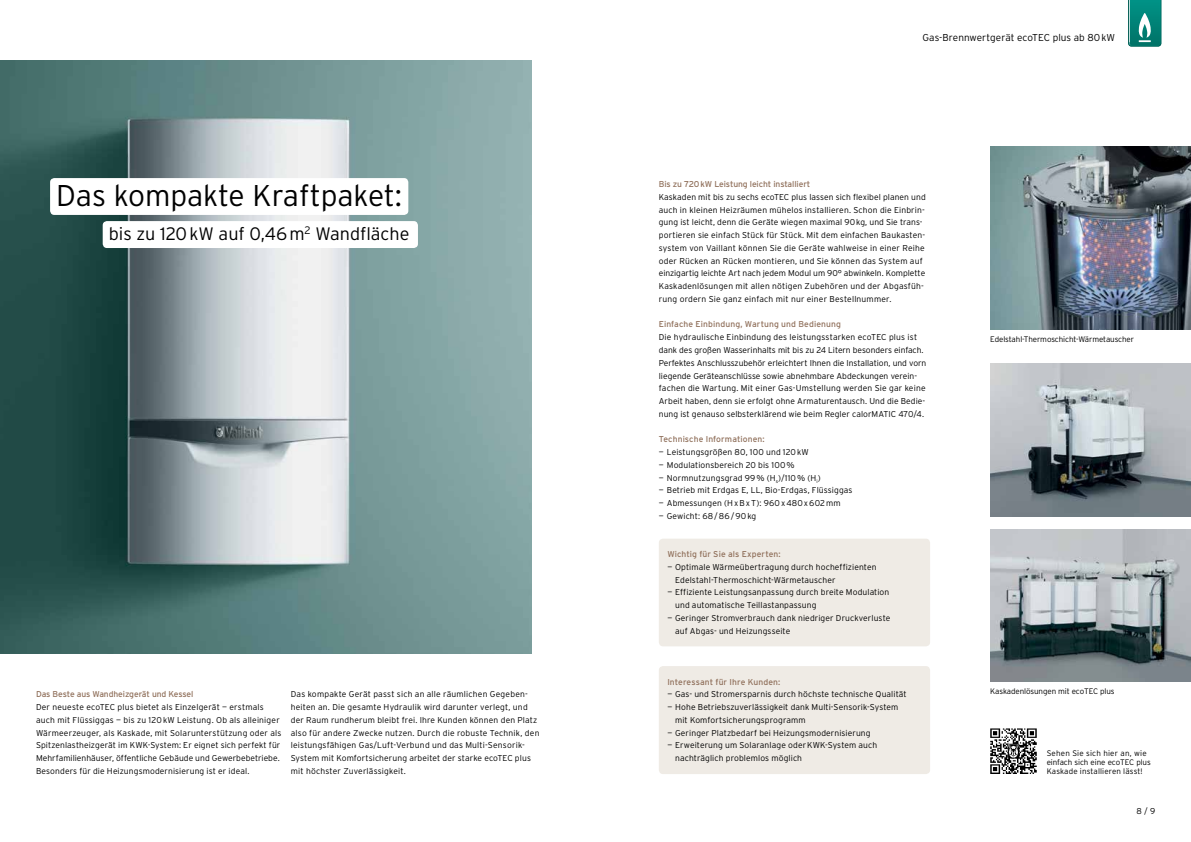
<style>
.page{position:relative;width:1191px;height:842px;background:#fff}
.page>*{position:absolute;margin:0;border:0;box-sizing:border-box;transform-origin:0 0}
.t1{font:300 30px "Interstate OT";color:#000}
.t2{font:300 18px "Interstate OT";color:#000}
.t3{font:300 10px "Interstate OT";letter-spacing:.005em;color:#000}
.t4{font:300 8.5px/12.8px "Interstate OT";letter-spacing:.01em;color:#000}
.t5{font:8.5px "Interstate OT";letter-spacing:.005em;color:#90705b}
.t6{font:300 8px/9px "Interstate OT";letter-spacing:.01em;color:#000}
.t7{font:300 8px "Interstate OT";letter-spacing:-.01em;color:#000}
</style>
<div class="page">
<img style="left:0;top:60px;width:531px;height:593px">
<img style="left:990px;top:146px;width:201px;height:184px">
<img style="left:990px;top:529px;width:201px;height:153px">
<img style="left:990px;top:364px;width:201px;height:152px">
<div style="left:659px;top:539px;width:271px;height:107px;background:#efebe5;border-radius:4px"></div>
<div style="left:659px;top:666px;width:271px;height:108px;background:#efebe5;border-radius:4px"></div>
<svg style="left:1128px;top:0;width:33px;height:47px"></svg>
<div style="left:50px;top:178px;width:358px;height:37px;background:#fff;border-radius:4px"></div>
<div style="left:103px;top:221px;width:315px;height:27px;background:#fff;border-radius:4px"></div>
<img style="left:991px;top:729px;width:45px;height:45px">
<h1 class="t1" style="left:56px;top:179px;width:347px">Das kompakte Kraftpaket:</h1>
<h2 class="t2" style="left:109px;top:224px;width:302px">bis zu 120kW auf 0,46m<sup>2</sup> Wandfläche</h2>
<p class="t5" style="left:36px;top:690px;width:159px">Das Beste aus Wandheizgerät und Kessel</p>
<p class="t4" style="left:36px;top:701px;width:247px">Der neueste ecoTEC plus bietet als Einzelgerät — erstmals auch mit Flüssiggas — bis zu 120kW Leistung. Ob als alleiniger Wärmeerzeuger, als Kaskade, mit Solarunterstützung oder als Spitzenlastheizgerät im KWK-System: Er eignet sich perfekt für Mehrfamilienhäuser, öffentliche Gebäude und Gewerbebetriebe.<br>Besonders für die Heizungsmodernisierung ist er ideal.</p>
<p class="t4" style="left:291px;top:688px;width:250px">Das kompakte Gerät passt sich an alle räumlichen Gegeben&shy;heiten an. Die gesamte Hydraulik wird darunter verlegt, und der Raum rundherum bleibt frei. Ihre Kunden können den Platz also für andere Zwecke nutzen. Durch die robuste Technik, den leistungsfähigen Gas/Luft-Verbund und das Multi-Sensorik-System mit Komfortsicherung arbeitet der starke ecoTEC plus mit höchster Zuverlässigkeit.</p>
<p class="t3" style="left:922px;top:31px;width:194px">Gas-Brennwertgerät ecoTEC plus ab 80kW</p>
<p class="t5" style="left:659px;top:179px;width:153px">Bis zu 720kW Leistung leicht installiert</p>
<p class="t4" style="left:659px;top:190px;width:268px">Kaskaden mit bis zu sechs ecoTEC plus lassen sich flexibel planen und auch in kleinen Heizräumen mühelos installieren. Schon die Einbrin&shy;gung ist leicht, denn die Geräte wiegen maximal 90kg, und Sie trans&shy;portieren sie einfach Stück für Stück. Mit dem einfachen Baukasten&shy;system von Vaillant können Sie die Geräte wahlweise in einer Reihe oder Rücken an Rücken montieren, und Sie können das System auf einzigartig leichte Art nach jedem Modul um 90° abwinkeln. Komplette Kaskadenlösungen mit allen nötigen Zubehören und der Abgasfüh&shy;rung ordern Sie ganz einfach mit nur einer Bestellnummer.</p>
<p class="t5" style="left:659px;top:320px;width:184px">Einfache Einbindung, Wartung und Bedienung</p>
<p class="t4" style="left:659px;top:331px;width:269px">Die hydraulische Einbindung des leistungsstarken ecoTEC plus ist dank des großen Wasserinhalts mit bis zu 24 Litern besonders einfach.<br>Perfektes Anschlusszubehör erleichtert Ihnen die Installation, und vorn liegende Geräteanschlüsse sowie abnehmbare Abdeckungen verein&shy;fachen die Wartung. Mit einer Gas-Umstellung werden Sie gar keine Arbeit haben, denn sie erfolgt ohne Armaturentausch. Und die Bedie&shy;nung ist genauso selbsterklärend wie beim Regler calorMATIC 470/4.</p>
<p class="t5" style="left:659px;top:435px;width:107px">Technische Informationen:</p>
<p class="t4" style="left:659px;top:446px;width:151px">— Leistungsgrößen 80, 100 und 120kW</p>
<p class="t4" style="left:659px;top:458px;width:137px">— Modulationsbereich 20 bis 100%</p>
<p class="t4" style="left:659px;top:471px;width:164px">— Normnutzungsgrad 99% (H<sub>s</sub>)/110% (H<sub>i</sub>)</p>
<p class="t4" style="left:659px;top:484px;width:195px">— Betrieb mit Erdgas E, LL, Bio-Erdgas, Flüssiggas</p>
<p class="t4" style="left:659px;top:497px;width:183px">— Abmessungen (HxBxT): 960x480x602mm</p>
<p class="t4" style="left:659px;top:509px;width:99px">— Gewicht: 68/86/90kg</p>
<p class="t5" style="left:667px;top:549px;width:115px">Wichtig für Sie als Experten:</p>
<p class="t4" style="left:675px;top:560px;width:203px;text-indent:-8px">— Optimale Wärmeübertragung durch hocheffizienten<br>Edelstahl-Thermoschicht-Wärmetauscher</p>
<p class="t4" style="left:675px;top:586px;width:216px;text-indent:-8px">— Effiziente Leistungsanpassung durch breite Modulation und automatische Teillastanpassung</p>
<p class="t4" style="left:675px;top:611px;width:217px;text-indent:-8px">— Geringer Stromverbrauch dank niedriger Druckverluste auf Abgas- und Heizungsseite</p>
<p class="t5" style="left:667px;top:677px;width:114px">Interessant für Ihre Kunden:</p>
<p class="t4" style="left:667px;top:688px;width:241px">— Gas- und Stromersparnis durch höchste technische Qualität</p>
<p class="t4" style="left:675px;top:701px;width:225px;text-indent:-8px">— Hohe Betriebszuverlässigkeit dank Multi-Sensorik-System mit Komfortsicherungsprogramm</p>
<p class="t4" style="left:667px;top:726px;width:205px">— Geringer Platzbedarf bei Heizungsmodernisierung</p>
<p class="t4" style="left:675px;top:739px;width:204px;text-indent:-8px">— Erweiterung um Solaranlage oderKWK-System auch nachträglich problemlos möglich</p>
<p class="t7" style="left:990px;top:334px;width:145px">Edelstahl-Thermoschicht-Wärmetauscher</p>
<p class="t7" style="left:990px;top:686px;width:126px">Kaskadenlösungen mit ecoTEC plus</p>
<p class="t6" style="left:1046px;top:748px;width:106px">Sehen Sie sich hier an, wie einfach sich eine ecoTEC plus<br>Kaskade installieren lässt!</p>
<p class="t4" style="left:1136px;top:804px;width:20px">8 / 9</p>
</div>
